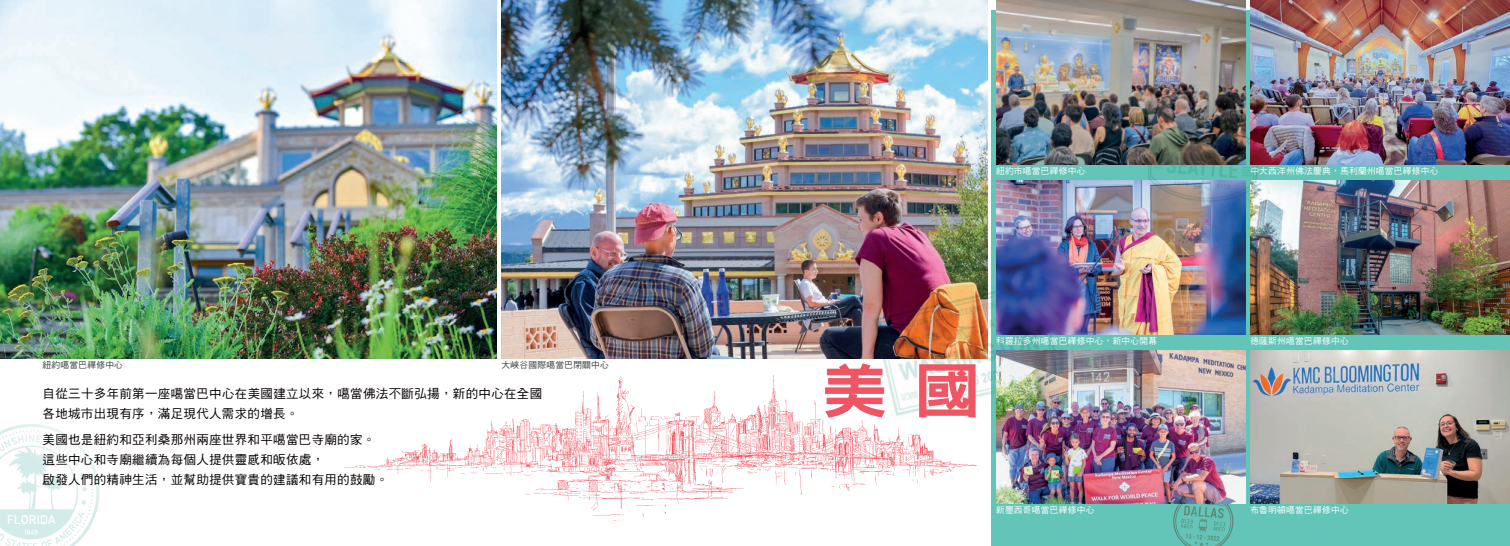
<style>
.page{position:relative;width:1510px;height:546px;background:#fff}
.page>*{position:absolute;margin:0;border:0;box-sizing:border-box;transform-origin:0 0}
.t1{font:59.62px "DF Hei Std W9";color:#ef5562;scale:1.11 1}
.t2{font:12.5px/20px "DF Hei Std W5";letter-spacing:.025em;color:#060101}
._2024_At_a_Glance_Text{font:8.75px "DF Hei Std W5";letter-spacing:.025em;color:#fff}
._2024_At_a_Glance_Text-2{font:8.75px "DF Hei Std W5";letter-spacing:.025em;color:#383f40}
</style>
<div class="page">
<img style="left:0;top:424px;width:100px;height:122px">
<div style="left:991px;top:11px;width:518px;height:535px;background:#62c5b7"></div>
<img style="left:0;top:0;width:496px;height:358px">
<img style="left:501px;top:0;width:486px;height:358px">
<img style="left:345px;top:375px;width:631px;height:146px">
<img style="left:866px;top:275px;width:205px;height:149px">
<img style="left:1250px;top:350px;width:259px;height:153px">
<img style="left:996px;top:181px;width:249px;height:153px">
<img style="left:1148px;top:119px;width:117px;height:87px">
<img style="left:996px;top:0;width:249px;height:165px">
<img style="left:1250px;top:0;width:259px;height:165px">
<img style="left:1165px;top:503px;width:73px;height:43px">
<img style="left:996px;top:350px;width:249px;height:153px">
<img style="left:1250px;top:181px;width:259px;height:153px">
<p class="_2024_At_a_Glance_Text-2" style="left:43px;top:359px;width:82px">紐約噶當巴禪修中心</p>
<p class="_2024_At_a_Glance_Text-2" style="left:501px;top:360px;width:109px">大峽谷國際噶當巴閉關中心</p>
<p class="t2" style="left:43px;top:383px;width:501px">自從三十多年前第一座噶當巴中心在美國建立以來，噶當佛法不斷弘揚，新的中心在全國各地城市出現有序，滿足現代人需求的增長。</p>
<p class="t2" style="left:43px;top:429px;width:334px">美國也是紐約和亞利桑那州兩座世界和平噶當巴寺廟的家。</p>
<p class="t2" style="left:43px;top:449px;width:283px">這些中心和寺廟繼續為每個人提供靈感和皈依處，</p>
<p class="t2" style="left:43px;top:469px;width:347px">啟發人們的精神生活，並幫助提供寶貴的建議和有用的鼓勵。</p>
<p class="_2024_At_a_Glance_Text" style="left:996px;top:166px;width:91px">紐約市噶當巴禪修中心</p>
<p class="t1" style="left:821px;top:358px;width:145px">美國</p>
<p class="_2024_At_a_Glance_Text" style="left:996px;top:335px;width:163px">科羅拉多州噶當巴禪修中心，新中心開幕</p>
<p class="_2024_At_a_Glance_Text" style="left:996px;top:505px;width:100px">新墨西哥噶當巴禪修中心</p>
<p class="_2024_At_a_Glance_Text" style="left:1250px;top:166px;width:190px">中大西洋州佛法慶典，馬利蘭州噶當巴禪修中心</p>
<p class="_2024_At_a_Glance_Text" style="left:1250px;top:335px;width:100px">德薩斯州噶當巴禪修中心</p>
<p class="_2024_At_a_Glance_Text" style="left:1250px;top:505px;width:100px">布魯明頓噶當巴禪修中心</p>
</div>
